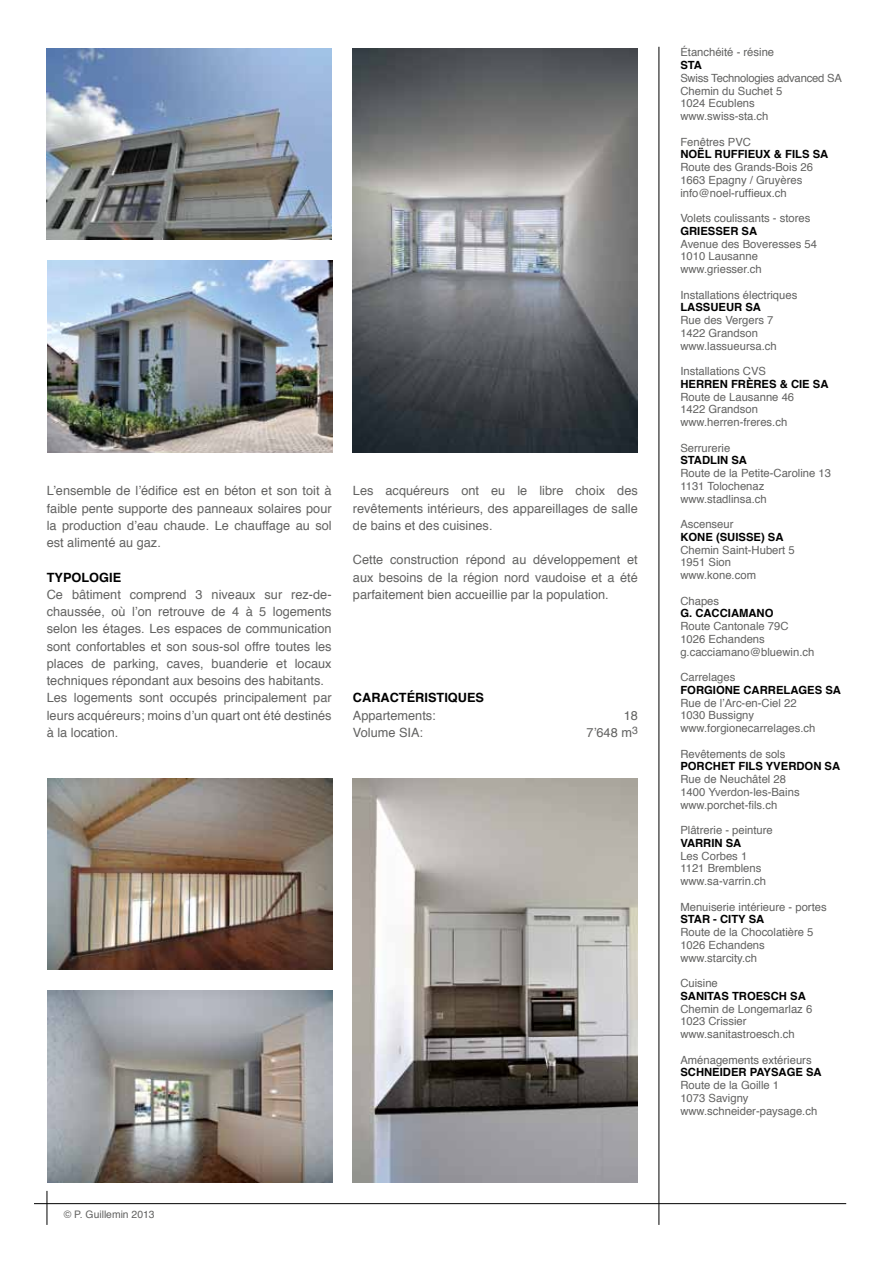
<style>
.page{position:relative;width:893px;height:1263px;background:#fff}
.page>*{position:absolute;margin:0;border:0;box-sizing:border-box;transform-origin:0 0}
.t1{font:12.75px/17.2px "Helvetica";color:#626261;text-align:justify}
.t2{font:700 12.75px "Helvetica";color:#000}
.t3{font:11.25px/12.8px "Helvetica";color:#626261}
.t4{font:700 11.25px "Helvetica";color:#000}
.t5{font:10.35px "Helvetica";color:#626261}
</style>
<div class="page">
<img style="left:47px;top:261px;width:285px;height:191px">
<img style="left:353px;top:48px;width:285px;height:404px">
<img style="left:47px;top:778px;width:285px;height:191px">
<img style="left:47px;top:991px;width:285px;height:191px">
<img style="left:353px;top:778px;width:284px;height:404px">
<hr style="left:34px;top:1203px;width:812px;height:1px;background:#000">
<hr style="left:47px;top:1191px;width:1px;height:34px;background:#000">
<hr style="left:659px;top:47px;width:1px;height:1178px;background:#000">
<img style="left:47px;top:48px;width:285px;height:191px">
<p class="t1" style="left:47px;top:483px;width:286px">L’ensemble de l’édifice est en béton et son toit à faible pente supporte des panneaux solaires pour la production d’eau chaude. Le chauffage au sol est alimenté au gaz.</p>
<p class="t2" style="left:47px;top:567px;width:76px">TYPOLOGIE</p>
<p class="t1" style="left:47px;top:586px;width:286px;text-align:left">Ce bâtiment comprend 3 niveaux sur rez-de&shy;chaussée, où l’on retrouve de 4 à 5 logements selon les étages. Les espaces de communication sont confortables et son sous-sol offre toutes les places de parking, caves, buanderie et locaux techniques répondant aux besoins des habitants.<br>Les logements sont occupés principalement par leurs acquéreurs; moins d’un quart ont été destinés à la location.</p>
<p class="t1" style="left:353px;top:483px;width:286px">Les acquéreurs ont eu le libre choix des revêtements intérieurs, des appareillages de salle de bains et des cuisines.</p>
<p class="t1" style="left:353px;top:552px;width:286px">Cette construction répond au développement et aux besoins de la région nord vaudoise et a été parfaitement bien accueillie par la population.</p>
<p class="t2" style="left:353px;top:688px;width:133px">CARACTÉRISTIQUES</p>
<p class="t1" style="left:353px;top:707px;width:84px">Appartements:</p>
<p class="t1" style="left:624px;top:707px;width:16px">18</p>
<p class="t1" style="left:353px;top:724px;width:72px">Volume SIA:</p>
<p class="t1" style="left:587px;top:724px;width:53px">7’648 m<sup>3</sup></p>
<p class="t5" style="left:64px;top:1206px;width:92px">© P. Guillemin 2013</p>
<p class="t3" style="left:680px;top:47px;width:95px">Étanchéité - résine</p>
<p class="t4" style="left:680px;top:56px;width:23px">STA</p>
<p class="t3" style="left:680px;top:72px;width:163px">Swiss Technologies advanced SA<br>Chemin du Suchet 5<br>1024 Ecublens www.swiss-sta.ch</p>
<p class="t3" style="left:680px;top:136px;width:72px">Fenêtres PVC</p>
<p class="t4" style="left:680px;top:145px;width:112px">NOËL RUFFIEUX &amp; FILS</p>
<p class="t4" style="left:813px;top:145px;width:17px">SA</p>
<p class="t3" style="left:680px;top:161px;width:134px">Route des Grands-Bois 26<br>1663 Epagny / Gruyères info@noel-ruffieux.ch</p>
<p class="t3" style="left:680px;top:212px;width:132px">Volets coulissants - stores</p>
<p class="t4" style="left:680px;top:222px;width:17px">GRIESSER</p>
<p class="t4" style="left:742px;top:222px;width:17px">SA</p>
<p class="t3" style="left:680px;top:238px;width:138px">Avenue des Boveresses 54<br>1010 Lausanne www.griesser.ch</p>
<p class="t3" style="left:680px;top:289px;width:118px">Installations électriques</p>
<p class="t4" style="left:680px;top:298px;width:16px">LASSUEUR</p>
<p class="t4" style="left:745px;top:298px;width:17px">SA</p>
<p class="t3" style="left:680px;top:314px;width:98px">Rue des Vergers 7<br>1422 Grandson www.lassueursa.ch</p>
<p class="t3" style="left:680px;top:365px;width:87px">Installations CVS</p>
<p class="t4" style="left:680px;top:375px;width:17px">HERREN</p>
<p class="t4" style="left:731px;top:375px;width:31px">FRÈRES</p>
<p class="t4" style="left:780px;top:375px;width:50px">&amp; CIE SA</p>
<p class="t3" style="left:680px;top:391px;width:115px">Route de Lausanne 46<br>1422 Grandson www.herren-freres.ch</p>
<p class="t3" style="left:680px;top:442px;width:52px">Serrurerie</p>
<p class="t4" style="left:680px;top:451px;width:16px">STADLIN</p>
<p class="t4" style="left:731px;top:451px;width:17px">SA</p>
<p class="t3" style="left:680px;top:467px;width:152px">Route de la Petite-Caroline 13<br>1131 Tolochenaz www.stadlinsa.ch</p>
<p class="t3" style="left:680px;top:518px;width:55px">Ascenseur</p>
<p class="t4" style="left:680px;top:528px;width:17px">KONE</p>
<p class="t4" style="left:716px;top:528px;width:19px">(SUISSE</p>
<p class="t4" style="left:761px;top:528px;width:24px">) SA</p>
<p class="t3" style="left:680px;top:544px;width:116px">Chemin Saint-Hubert 5<br>1951 Sion www.kone.com</p>
<p class="t3" style="left:680px;top:595px;width:40px">Chapes</p>
<p class="t4" style="left:680px;top:604px;width:32px">G. CACCIAMANO</p>
<p class="t3" style="left:680px;top:620px;width:135px">Route Cantonale 79C<br>1026 Echandens g.cacciamano@bluewin.ch</p>
<p class="t3" style="left:680px;top:671px;width:57px">Carrelages</p>
<p class="t4" style="left:680px;top:681px;width:9px">FORGIONE</p>
<p class="t4" style="left:743px;top:681px;width:17px">CARRELAGES</p>
<p class="t4" style="left:825px;top:681px;width:17px">SA</p>
<p class="t3" style="left:680px;top:697px;width:137px">Rue de l’Arc-en-Ciel 22<br>1030 Bussigny www.forgionecarrelages.ch</p>
<p class="t3" style="left:680px;top:748px;width:107px">Revêtements de sols</p>
<p class="t4" style="left:680px;top:757px;width:17px">PORCHET</p>
<p class="t4" style="left:738px;top:757px;width:7px">FILS</p>
<p class="t4" style="left:766px;top:757px;width:9px">YVERDON</p>
<p class="t4" style="left:825px;top:757px;width:17px">SA</p>
<p class="t3" style="left:680px;top:773px;width:121px">Rue de Neuchâtel 28<br>1400 Yverdon-les-Bains www.porchet-fils.ch</p>
<p class="t3" style="left:680px;top:824px;width:94px">Plâtrerie - peinture</p>
<p class="t4" style="left:680px;top:834px;width:15px">VARRIN</p>
<p class="t4" style="left:726px;top:834px;width:17px">SA</p>
<p class="t3" style="left:680px;top:850px;width:87px">Les Corbes 1<br>1121 Bremblens www.sa-varrin.ch</p>
<p class="t3" style="left:680px;top:901px;width:148px">Menuiserie intérieure - portes</p>
<p class="t4" style="left:680px;top:910px;width:16px">STAR</p>
<p class="t4" style="left:713px;top:910px;width:53px">- CITY SA</p>
<p class="t3" style="left:680px;top:926px;width:135px">Route de la Chocolatière 5<br>1026 Echandens www.starcity.ch</p>
<p class="t3" style="left:680px;top:977px;width:39px">Cuisine</p>
<p class="t4" style="left:680px;top:987px;width:16px">SANITAS</p>
<p class="t4" style="left:732px;top:987px;width:16px">TROESCH</p>
<p class="t4" style="left:790px;top:987px;width:17px">SA</p>
<p class="t3" style="left:680px;top:1003px;width:133px">Chemin de Longemarlaz 6<br>1023 Crissier www.sanitastroesch.ch</p>
<p class="t3" style="left:680px;top:1054px;width:133px">Aménagements extérieurs</p>
<p class="t4" style="left:680px;top:1063px;width:16px">SCHNEIDER</p>
<p class="t4" style="left:750px;top:1063px;width:31px">PAYSAGE</p>
<p class="t4" style="left:806px;top:1063px;width:17px">SA</p>
<p class="t3" style="left:680px;top:1079px;width:138px">Route de la Goille 1<br>1073 Savigny www.schneider-paysage.ch</p>
</div>
